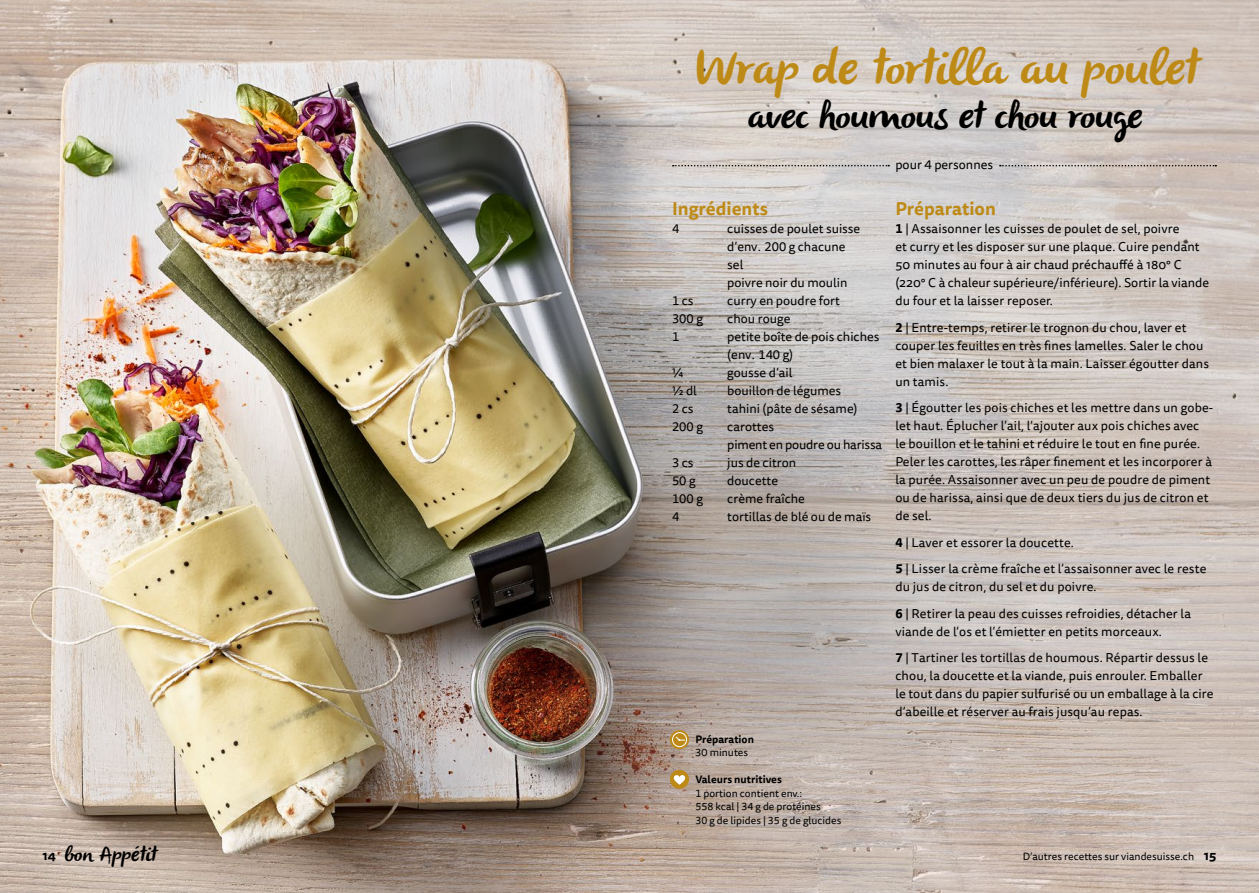
<style>
.page{position:relative;width:1259px;height:893px;background:#fff}
.page>*{position:absolute;margin:0;border:0;box-sizing:border-box;transform-origin:0 0}
.t1{font:italic 49.5px "Olivier";color:#be8a17}
.t2{font:italic 37.5px "Olivier";color:#000}
.t3{font:italic 21px "Olivier";color:#000}
.t4{font:700 18px "Tisa Sans OT";color:#be8a17}
.t5{font:12.75px/18px "Tisa Sans OT";letter-spacing:.01em;color:#000}
.t6{font:12.75px/18px "Tisa Sans OT";letter-spacing:-.015em;color:#000}
.t7{font:10.5px/13.5px "Tisa Sans OT";color:#000}
.t8{font:700 10.5px "Tisa Sans OT";color:#000}
.s1{font-weight:700}
.s2{font-family:"Tisa Sans OT";font-weight:700;font-style:normal;font-size:12.75px}
.s3{font-weight:700;font-size:12.75px}
</style>
<div class="page">
<img style="left:0;top:0;width:1259px;height:893px">
<svg style="left:673px;top:165px;width:216px;height:1px"></svg>
<svg style="left:1000px;top:165px;width:216px;height:1px"></svg>
<svg style="left:670px;top:730px;width:19px;height:19px"></svg>
<div style="left:672px;top:732px;width:15px;height:15px;border:1px solid #fff;border-radius:50%"></div>
<svg style="left:675px;top:736px;width:10px;height:5px"></svg>
<div style="left:670px;top:770px;width:19px;height:19px;background:#be8a17;border-radius:50%"></div>
<svg style="left:674px;top:775px;width:11px;height:10px"></svg>
<h1 class="t1" style="left:690px;top:40px;width:520px">Wrap detortilla au po ulet</h1>
<h2 class="t2" style="left:746px;top:94px;width:405px">avec houmousetchou rouge</h2>
<h3 class="t4" style="left:672px;top:197px;width:98px">Ingrédients</h3>
<p class="t5" style="left:672px;top:220px;width:9px">4</p>
<p class="t5" style="left:727px;top:220px;width:134px">cuisses de poulet suisse d’env. 200 g chacune sel<br>poivre noir du moulin</p>
<p class="t5" style="left:672px;top:292px;width:23px">1 cs</p>
<p class="t5" style="left:727px;top:292px;width:114px">curry en poudre fort</p>
<p class="t5" style="left:672px;top:310px;width:32px">300 g</p>
<p class="t5" style="left:727px;top:310px;width:65px">chou rouge</p>
<p class="t5" style="left:672px;top:328px;width:9px">1</p>
<p class="t5" style="left:727px;top:328px;width:154px">petite boîte de pois chiches (env. 140 g)</p>
<p class="t5" style="left:672px;top:364px;width:13px">¼</p>
<p class="t5" style="left:727px;top:364px;width:67px">gousse d’ail</p>
<p class="t5" style="left:672px;top:382px;width:26px">½ dl</p>
<p class="t5" style="left:727px;top:382px;width:115px">bouillon de légumes</p>
<p class="t5" style="left:672px;top:400px;width:23px">2 cs</p>
<p class="t5" style="left:727px;top:400px;width:132px">tahini (pâte de sésame)</p>
<p class="t5" style="left:672px;top:418px;width:32px">200 g</p>
<p class="t6" style="left:727px;top:418px;width:156px">carottes<br>piment en poudre ou harissa</p>
<p class="t5" style="left:672px;top:454px;width:23px">3 cs</p>
<p class="t5" style="left:727px;top:454px;width:70px">jus de citron</p>
<p class="t5" style="left:672px;top:472px;width:25px">50 g</p>
<p class="t5" style="left:727px;top:472px;width:52px">doucette</p>
<p class="t5" style="left:672px;top:490px;width:32px">100 g</p>
<p class="t5" style="left:727px;top:490px;width:79px">crème fraîche</p>
<p class="t5" style="left:672px;top:508px;width:9px">4</p>
<p class="t5" style="left:727px;top:508px;width:145px">tortillas de blé ou de maïs</p>
<p class="t8" style="left:695px;top:732px;width:60px">Préparation</p>
<p class="t7" style="left:695px;top:746px;width:54px">30 minutes</p>
<p class="t8" style="left:695px;top:773px;width:88px">Valeurs nutritives</p>
<p class="t7" style="left:695px;top:787px;width:147px">1 portion contient env.:<br>558 kcal | 34 g de protéines<br>30 g de lipides | 35 g de glucides</p>
<p class="t5" style="left:895px;top:156px;width:99px">pour 4 personnes</p>
<h3 class="t4" style="left:895px;top:197px;width:102px">Préparation</h3>
<p class="t5" style="left:895px;top:220px;width:315px"><span class="s1">1</span> | Assaisonner les cuisses de poulet de sel, poivre<br>et curry et les disposer sur une plaque. Cuire pendant 50 minutes au four à air chaud préchauffé à 180° C (220° C à chaleur supérieure/inférieure). Sortir la viande du four et la laisser reposer.</p>
<p class="t5" style="left:895px;top:319px;width:315px"><span class="s1">2</span> | Entre-temps, retirer le trognon du chou, laver et couper les feuilles en très fines lamelles. Saler le chou et bien malaxer le tout à la main. Laisser égoutter dans un tamis.</p>
<p class="t5" style="left:895px;top:399px;width:319px"><span class="s1">3</span> | Égoutter les pois chiches et les mettre dans un gobe&shy;let haut. Éplucher l’ail, l’ajouter aux pois chiches avec<br>le bouillon et le tahini et réduire le tout en fine purée.<br>Peler les carottes, les râper finement et les incorporer à la purée. Assaisonner avec un peu de poudre de piment ou de harissa, ainsi que de deux tiers du jus de citron et de sel.</p>
<p class="t5" style="left:895px;top:530px;width:312px;line-height:26.5px"><span class="s1">4</span> | Laver et essorer la doucette.<br><span class="s1">5</span> | Lisser la crème fraîche et l’assaisonner avec le reste</p>
<p class="t5" style="left:895px;top:574px;width:297px;line-height:26.5px">du jus de citron, du sel et du poivre.<br><span class="s1">6</span> | Retirer la peau des cuisses refroidies, détacher la</p>
<p class="t5" style="left:895px;top:619px;width:314px;line-height:26.5px">viande de l’os et l’émietter en petits morceaux.<br><span class="s1">7</span> | Tartiner les tortillas de houmous. Répartir dessus le</p>
<p class="t5" style="left:895px;top:668px;width:320px">chou, la doucette et la viande, puis enrouler. Emballer le tout dans du papier sulfurisé ou un emballage à la cire d’abeille et réserver au frais jusqu’au repas.</p>
<h3 class="t3" style="left:43px;top:842px;width:120px"><span class="s2">14</span> bon Appétit</h3>
<p class="t7" style="left:1023px;top:850px;width:195px">D’autres recettes sur viandesuisse.ch <span class="s3">15</span></p>
</div>
